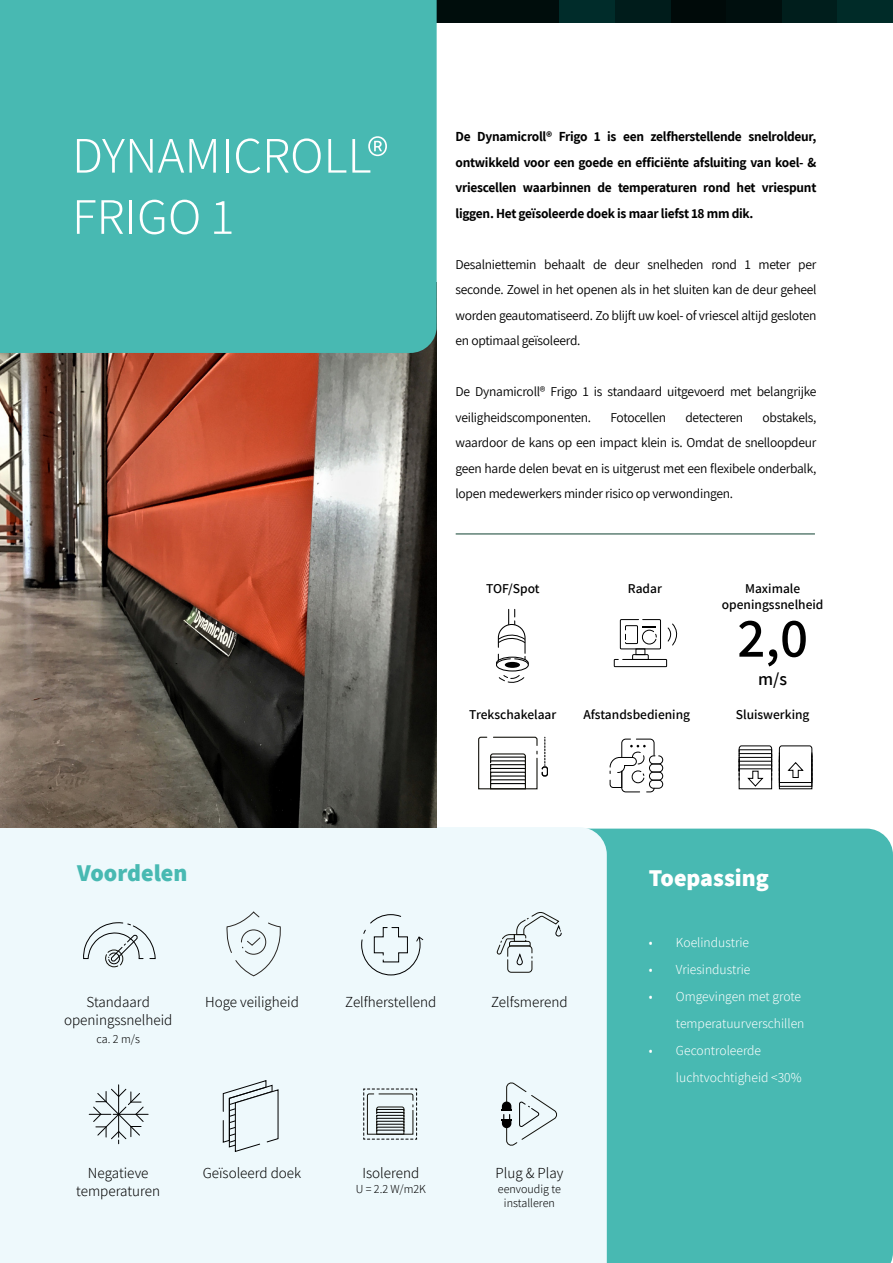
<style>
.page{position:relative;width:893px;height:1263px;background:#fff}
.page>*{position:absolute;margin:0;border:0;box-sizing:border-box;transform-origin:0 0}
.t1{font:600 55.5px "Assistant";color:#000}
.t2{font:300 51px "Assistant";color:#fff}
.t3{font:800 24px "Assistant";color:#fff}
.t4{font:800 24px "Assistant";color:#48b9b2}
.t5{font:600 18px "Assistant";color:#000}
.t6{font:300 15px/18px "Assistant";color:#000;text-align:center}
.t7{font:13.5px/25.5px "Assistant";letter-spacing:-.02em;color:#000;text-align:justify}
.t8{font:700 13.5px/25.5px "Assistant";letter-spacing:-.02em;color:#000;text-align:justify}
.t9{font:300 13.5px/27px "Assistant";color:#fff;text-align:right}
.t10{font:600 13.5px/16.2px "Assistant";color:#000;text-align:center}
.t11{font:300 12px "Assistant";color:#000}
</style>
<div class="page">
<svg style="left:437px;top:0;width:455px;height:23px;background:#001816"></svg>
<div style="left:607px;top:829px;width:286px;height:434px;background:#48b9b2"></div>
<div style="left:0;top:827px;width:607px;height:436px;background:#eef9fc"></div>
<img style="left:0;top:353px;width:437px;height:474px">
<div style="left:0;top:0;width:437px;height:353px;background:#48b9b2"></div>
<svg style="left:363px;top:1088px;width:54px;height:52px;background:#bcc5c7"></svg>
<hr style="left:118px;top:1085px;width:1px;height:52px;background:#010202">
<hr style="left:113px;top:1114px;width:35px;height:1px;background:#010202">
<svg style="left:89px;top:1088px;width:55px;height:56px;background:#d0dadd"></svg>
<hr style="left:456px;top:534px;width:359px;height:1px;background:#104231">
<svg style="left:83px;top:922px;width:73px;height:45px;background:#d5dfe1"></svg>
<svg style="left:227px;top:912px;width:55px;height:65px;background:#e0eaed"></svg>
<svg style="left:361px;top:909px;width:62px;height:67px;background:#dde8ea"></svg>
<svg style="left:496px;top:911px;width:66px;height:62px;background:#dbe5e7"></svg>
<svg style="left:501px;top:1081px;width:58px;height:67px;background:#d7e1e3"></svg>
<svg style="left:892px;top:0;width:1px;height:23px"></svg>
<div style="left:620px;top:619px;width:41px;height:30px;border:1px solid #000"></div>
<div style="left:635px;top:648px;width:10px;height:7px;border:1px solid #000"></div>
<svg style="left:632px;top:654px;width:17px;height:5px"></svg>
<div style="left:614px;top:659px;width:53px;height:8px;border:1px solid #000"></div>
<div style="left:625px;top:625px;width:13px;height:19px;border:1px solid #000"></div>
<svg style="left:641px;top:626px;width:16px;height:19px"></svg>
<svg style="left:667px;top:623px;width:11px;height:23px"></svg>
<div style="left:542px;top:766px;width:6px;height:10px;background:#fff;border:1px solid #000;border-radius:2px"></div>
<svg style="left:478px;top:736px;width:60px;height:54px"></svg>
<svg style="left:544px;top:737px;width:1px;height:29px"></svg>
<div style="left:542px;top:766px;width:6px;height:10px;border:1px solid #000;border-radius:2px"></div>
<div style="left:649px;top:755px;width:14px;height:9px;border:1px solid #000;border-radius:4px"></div>
<div style="left:649px;top:763px;width:14px;height:9px;border:1px solid #000;border-radius:4px"></div>
<div style="left:649px;top:772px;width:14px;height:8px;border:1px solid #000;border-radius:4px"></div>
<div style="left:649px;top:780px;width:14px;height:9px;border:1px solid #000;border-radius:4px"></div>
<svg style="left:609px;top:738px;width:46px;height:55px"></svg>
<svg style="left:738px;top:745px;width:34px;height:44px"></svg>
<svg style="left:779px;top:745px;width:34px;height:44px"></svg>
<svg style="left:496px;top:609px;width:33px;height:74px"></svg>
<svg style="left:222px;top:1079px;width:57px;height:74px;background:#d4dee0"></svg>
<p class="t2" style="left:72px;top:121px;width:317px">DYNAMICROLL®</p>
<p class="t2" style="left:72px;top:182px;width:164px">FRIGO 1</p>
<p class="t8" style="left:455px;top:124px;width:362px">De Dynamicroll® Frigo 1 is een zelfherstellende snelroldeur, ontwikkeld voor een goede en efficiënte afsluiting van koel- &amp; vriescellen waarbinnen de temperaturen rond het vriespunt liggen. Het geïsoleerde doek is maar liefst 18 mm dik.</p>
<p class="t7" style="left:455px;top:251px;width:362px">Desalniettemin behaalt de deur snelheden rond 1 meter per seconde. Zowel in het openen als in het sluiten kan de deur geheel worden geautomatiseerd. Zo blijft uw koel- of vriescel altijd gesloten en optimaal geïsoleerd.</p>
<p class="t7" style="left:455px;top:378px;width:362px">De Dynamicroll® Frigo 1 is standaard uitgevoerd met belangrijke veiligheidscomponenten.</p>
<p class="t7" style="left:455px;top:404px;width:362px;text-indent:307px">obstakels, waardoor de kans op een impact klein is. Omdat de snelloopdeur geen harde delen bevat en is uitgerust met een flexibele onderbalk, lopen medewerkers minder risico op verwondingen.</p>
<p class="t7" style="left:610px;top:404px;width:57px">Fotocellen</p>
<p class="t7" style="left:685px;top:404px;width:59px">detecteren</p>
<p class="t10" style="left:486px;top:580px;width:55px">TOF/Spot</p>
<p class="t10" style="left:628px;top:580px;width:36px">Radar</p>
<p class="t10" style="left:722px;top:580px;width:103px">Maximale openingssnelheid</p>
<p class="t1" style="left:737px;top:600px;width:72px">2,0</p>
<p class="t5" style="left:758px;top:667px;width:30px">m/s</p>
<p class="t10" style="left:469px;top:706px;width:89px">Trekschakelaar</p>
<p class="t10" style="left:583px;top:706px;width:108px">Afstandsbediening</p>
<p class="t10" style="left:736px;top:706px;width:75px">Sluiswerking</p>
<p class="t4" style="left:77px;top:857px;width:112px">Voordelen</p>
<p class="t3" style="left:649px;top:861px;width:121px">Toepassing</p>
<p class="t6" style="left:87px;top:992px;width:65px">Standaard</p>
<p class="t6" style="left:64px;top:1010px;width:110px">openingssnelheid</p>
<p class="t11" style="left:97px;top:1031px;width:45px">ca. 2 m/s</p>
<p class="t6" style="left:205px;top:992px;width:95px">Hoge veiligheid</p>
<p class="t6" style="left:345px;top:992px;width:93px">Zelfherstellend</p>
<p class="t6" style="left:76px;top:1164px;width:85px">Negatieve temperaturen</p>
<p class="t6" style="left:203px;top:1164px;width:100px">Geïsoleerd doek</p>
<p class="t6" style="left:362px;top:1163px;width:58px">Isolerend</p>
<p class="t11" style="left:356px;top:1180px;width:72px">U = 2.2 W/m2K</p>
<p class="t6" style="left:491px;top:992px;width:78px">Zelfsmerend</p>
<p class="t6" style="left:495px;top:1164px;width:69px">Plug &amp; Play</p>
<p class="t11" style="left:498px;top:1180px;width:65px">eenvoudig te</p>
<p class="t11" style="left:504px;top:1195px;width:52px">installeren</p>
<p class="t9" style="left:649px;top:928px;width:102px">• Koelindustrie</p>
<p class="t9" style="left:649px;top:955px;width:103px">• Vriesindustrie</p>
<p class="t9" style="left:649px;top:982px;width:157px">• Omgevingen met grote temperatuurverschillen</p>
<p class="t9" style="left:676px;top:1036px;width:127px;text-align:left;text-indent:-27px">• Gecontroleerde luchtvochtigheid &lt;30%</p>
</div>
